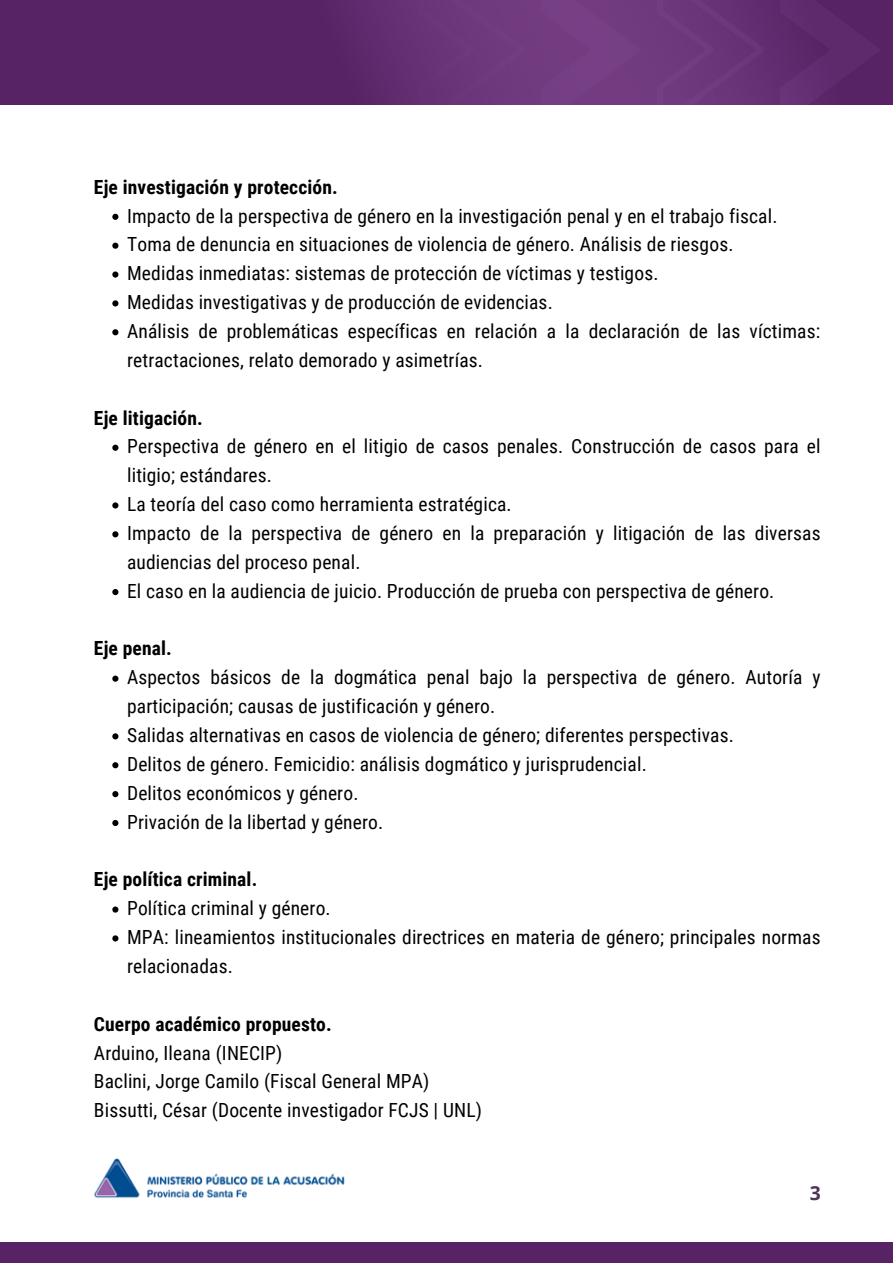
<style>
.page{position:relative;width:893px;height:1264px;background:#fff}
.page>*{position:absolute;margin:0;border:0;box-sizing:border-box;transform-origin:0 0}
.t1{font:19.5px/28.8px "Roboto Condensed";letter-spacing:.01em;color:#000}
.t2{font:700 19.5px "Roboto Condensed";letter-spacing:.01em;color:#000}
.t3{font:700 19.35px "Open Sans";color:#4f3659}
</style>
<div class="page">
<div style="left:0;top:0;width:892px;height:106px;background:#572364"></div>
<svg style="left:289px;top:0;width:594px;height:106px"></svg>
<svg style="left:112px;top:214px;width:6px;height:6px"></svg>
<svg style="left:112px;top:243px;width:6px;height:6px"></svg>
<svg style="left:112px;top:271px;width:6px;height:6px"></svg>
<svg style="left:112px;top:300px;width:6px;height:6px"></svg>
<svg style="left:112px;top:329px;width:6px;height:6px"></svg>
<svg style="left:112px;top:444px;width:6px;height:7px"></svg>
<svg style="left:112px;top:502px;width:6px;height:6px"></svg>
<svg style="left:112px;top:531px;width:6px;height:6px"></svg>
<svg style="left:112px;top:589px;width:6px;height:6px"></svg>
<svg style="left:112px;top:675px;width:6px;height:6px"></svg>
<svg style="left:112px;top:733px;width:6px;height:6px"></svg>
<svg style="left:112px;top:762px;width:6px;height:6px"></svg>
<svg style="left:112px;top:791px;width:6px;height:6px"></svg>
<svg style="left:112px;top:820px;width:6px;height:6px"></svg>
<svg style="left:112px;top:906px;width:6px;height:6px"></svg>
<svg style="left:112px;top:935px;width:6px;height:6px"></svg>
<div style="left:0;top:1242px;width:892px;height:20px;background:#572364"></div>
<img style="left:94px;top:1158px;width:251px;height:40px">
<p class="t2" style="left:94px;top:175px;width:245px">Eje investigación y protección.</p>
<p class="t1" style="left:127px;top:201px;width:694px">Impacto de la perspectiva de género en la investigación penal y en el trabajo fiscal.<br>Toma de denuncia en situaciones de violencia de género. Análisis de riesgos.<br>Medidas inmediatas: sistemas de protección de víctimas y testigos.<br>Medidas investigativas y de producción de evidencias.<br>Análisis de problemáticas específicas en relación a la declaración de las víctimas: retractaciones, relato demorado y asimetrías.</p>
<p class="t2" style="left:94px;top:406px;width:110px">Eje litigación.</p>
<p class="t1" style="left:127px;top:432px;width:695px">Perspectiva de género en el litigio de casos penales. Construcción de casos para el litigio; estándares.<br>La teoría del caso como herramienta estratégica.<br>Impacto de la perspectiva de género en la preparación y litigación de las diversas audiencias del proceso penal.<br>El caso en la audiencia de juicio. Producción de prueba con perspectiva de género.</p>
<p class="t2" style="left:94px;top:637px;width:79px">Eje penal.</p>
<p class="t1" style="left:127px;top:663px;width:694px">Aspectos básicos de la dogmática penal bajo la perspectiva de género. Autoría y participación; causas de justificación y género.<br>Salidas alternativas en casos de violencia de género; diferentes perspectivas.<br>Delitos de género. Femicidio: análisis dogmático y jurisprudencial.<br>Delitos económicos y género.<br>Privación de la libertad y género.</p>
<p class="t2" style="left:94px;top:868px;width:165px">Eje política criminal.</p>
<p class="t1" style="left:127px;top:894px;width:695px">Política criminal y género.<br>MPA: lineamientos institucionales directrices en materia de género; principales normas relacionadas.</p>
<p class="t2" style="left:94px;top:1012px;width:239px">Cuerpo académico propuesto.</p>
<p class="t1" style="left:94px;top:1038px;width:389px">Arduino, Ileana (INECIP)<br>Baclini, Jorge Camilo (Fiscal General MPA)<br>Bissutti, César (Docente investigador FCJS | UNL)</p>
<p class="t3" style="left:809px;top:1178px;width:13px">3</p>
</div>
